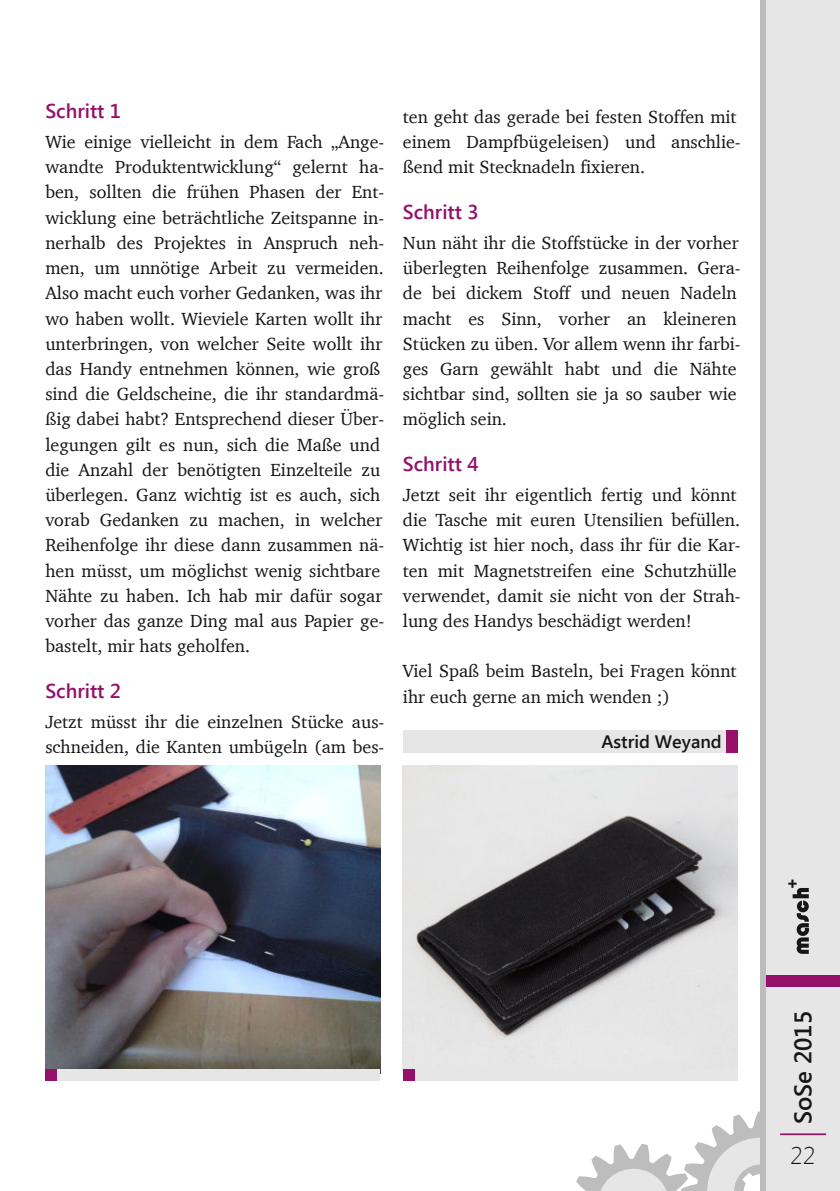
<style>
.page{position:relative;width:840px;height:1191px;background:#fff}
.page>*{position:absolute;margin:0;border:0;box-sizing:border-box;transform-origin:0 0}
.t1{font:600 24px "Segoe UI";color:#161614}
.t2{font:300 24px "Segoe UI";color:#161614}
.t3{font:600 20px "Segoe UI";color:#941069}
.t4{font:18px/25.2px "Charter";color:#161614}
.t5{font:600 18px "Segoe UI";color:#161614}
</style>
<div class="page">
<svg style="left:576px;top:1111px;width:184px;height:80px"></svg>
<div style="left:760px;top:0;width:17px;height:1191px;background:#bdbdbd"></div>
<div style="left:765px;top:0;width:74px;height:1191px;background:#e6e6e6"></div>
<svg style="left:788px;top:879px;width:20px;height:75px"></svg>
<div style="left:765px;top:975px;width:74px;height:11px;background:#941069"></div>
<hr style="left:779px;top:1133px;width:46px;height:2px;background:#941069">
<img style="left:45px;top:765px;width:335px;height:304px">
<div style="left:45px;top:1069px;width:335px;height:12px;background:#e6e6e6"></div>
<div style="left:45px;top:1069px;width:12px;height:12px;background:#941069"></div>
<img style="left:403px;top:765px;width:334px;height:304px">
<div style="left:403px;top:1069px;width:334px;height:12px;background:#e6e6e6"></div>
<div style="left:403px;top:1069px;width:11px;height:12px;background:#941069"></div>
<div style="left:403px;top:730px;width:334px;height:23px;background:#e6e6e6"></div>
<div style="left:726px;top:730px;width:11px;height:23px;background:#941069"></div>
<p class="t3" style="left:45px;top:103px;width:77px">Schritt 1</p>
<p class="t4" style="left:45px;top:131px;width:340px">Wie einige vielleicht in dem Fach „Ange&shy;wandte Produktentwicklung“ gelernt ha&shy;ben, sollten die frühen Phasen der Ent&shy;wicklung eine beträchtliche Zeitspanne in&shy;nerhalb des Projektes in Anspruch neh&shy;men, um unnötige Arbeit zu vermeiden.<br>Also macht euch vorher Gedanken, was ihr wo haben wollt. Wieviele Karten wollt ihr unterbringen, von welcher Seite wollt ihr das Handy entnehmen können, wie groß sind die Geldscheine, die ihr standardmä&shy;ßig dabei habt? Entsprechend dieser Über&shy;legungen gilt es nun, sich die Maße und die Anzahl der benötigten Einzelteile zu überlegen. Ganz wichtig ist es auch, sich vorab Gedanken zu machen, in welcher Reihenfolge ihr diese dann zusammen nä&shy;hen müsst, um möglichst wenig sichtbare Nähte zu haben. Ich hab mir dafür sogar vorher das ganze Ding mal aus Papier ge&shy;bastelt, mir hats geholfen.</p>
<p class="t3" style="left:45px;top:683px;width:77px">Schritt 2</p>
<p class="t4" style="left:45px;top:710px;width:340px">Jetzt müsst ihr die einzelnen Stücke aus&shy;schneiden, die Kanten umbügeln (am bes-</p>
<p class="t4" style="left:403px;top:105px;width:339px">ten geht das gerade bei festen Stoffen mit einem Dampfbügeleisen) und anschlie&shy;ßend mit Stecknadeln fixieren.</p>
<p class="t3" style="left:403px;top:204px;width:77px">Schritt 3</p>
<p class="t4" style="left:403px;top:231px;width:339px">Nun näht ihr die Stoffstücke in der vorher überlegten Reihenfolge zusammen. Gera&shy;de bei dickem Stoff und neuen Nadeln macht es Sinn, vorher an kleineren Stücken zu üben. Vor allem wenn ihr farbi&shy;ges Garn gewählt habt und die Nähte sichtbar sind, sollten sie ja so sauber wie möglich sein.</p>
<p class="t3" style="left:403px;top:456px;width:77px">Schritt 4</p>
<p class="t4" style="left:403px;top:483px;width:339px">Jetzt seit ihr eigentlich fertig und könnt die Tasche mit euren Utensilien befüllen.<br>Wichtig ist hier noch, dass ihr für die Kar&shy;ten mit Magnetstreifen eine Schutzhülle verwendet, damit sie nicht von der Strah&shy;lung des Handys beschädigt werden!</p>
<p class="t4" style="left:403px;top:660px;width:335px">Viel Spaß beim Basteln, bei Fragen könnt ihr euch gerne an mich wenden ;)</p>
<p class="t5" style="left:601px;top:734px;width:122px">Astrid Weyand</p>
<h1 class="t1" style="left:792px;top:1124px;width:115px;rotate:-90deg">SoSe 2015</h1>
<h1 class="t2" style="left:790px;top:1141px;width:26px">22</h1>
</div>
